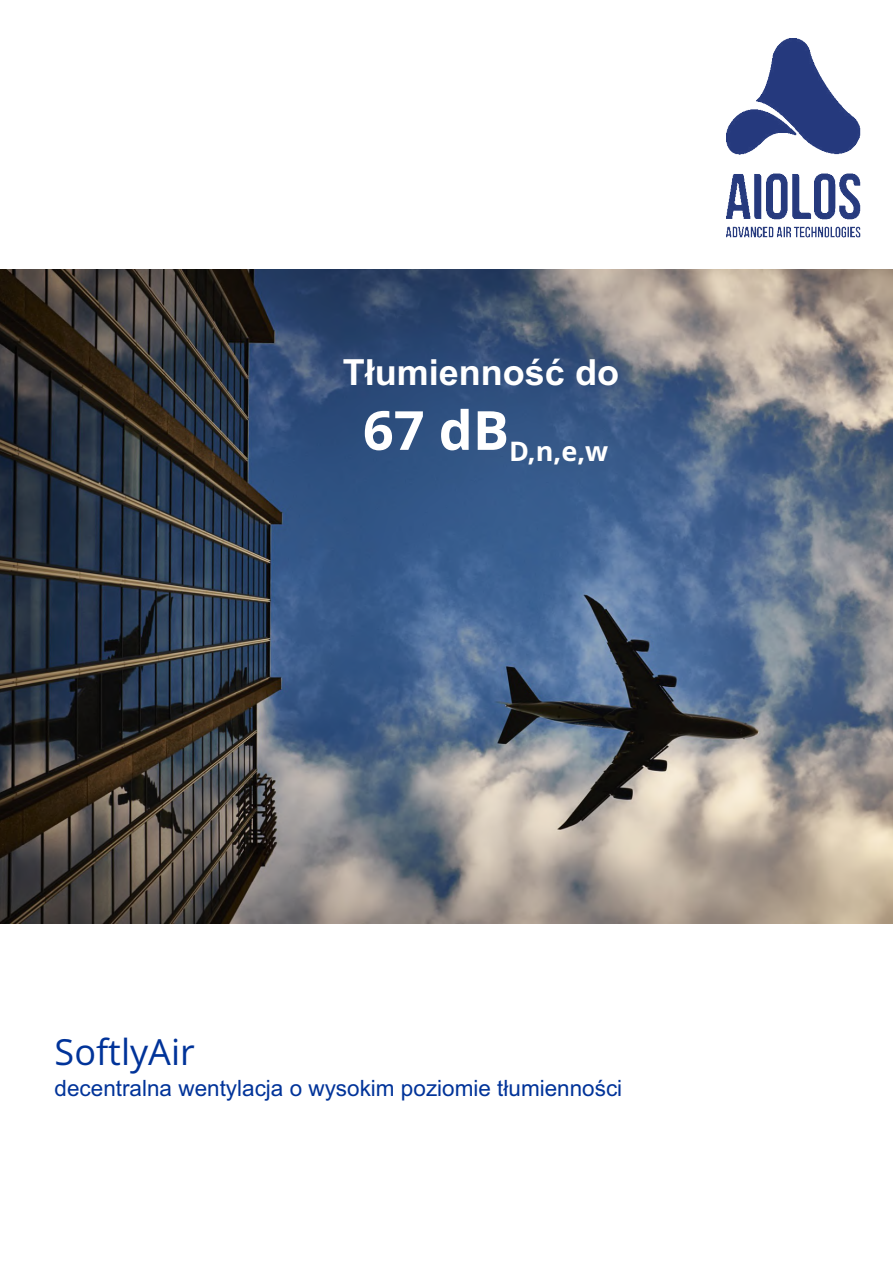
<style>
.page{position:relative;width:893px;height:1263px;background:#fff}
.page>*{position:absolute;margin:0;border:0;box-sizing:border-box;transform-origin:0 0}
.t1{font:700 36px "Arial";color:#fff}
.t2{font:36px "Open Sans";color:#039}
.t3{font:700 27px "Open Sans";color:#fff}
.t4{font:22.5px "Arial";color:#039}
</style>
<div class="page">
<img style="left:0;top:270px;width:893px;height:654px">
<img style="left:727px;top:39px;width:133px;height:199px">
<h1 class="t1" style="left:343px;top:358px;width:278px">Tłumienność do</h1>
<p class="t3" style="left:363px;top:440px;width:247px"><sup>67</sup> <sup>dB</sup>D,n,e,w</p>
<h1 class="t2" style="left:55px;top:1037px;width:142px">SoftlyAir</h1>
<p class="t4" style="left:55px;top:1079px;width:569px">decentralna wentylacja o wysokim poziomie tłumienności</p>
</div>
